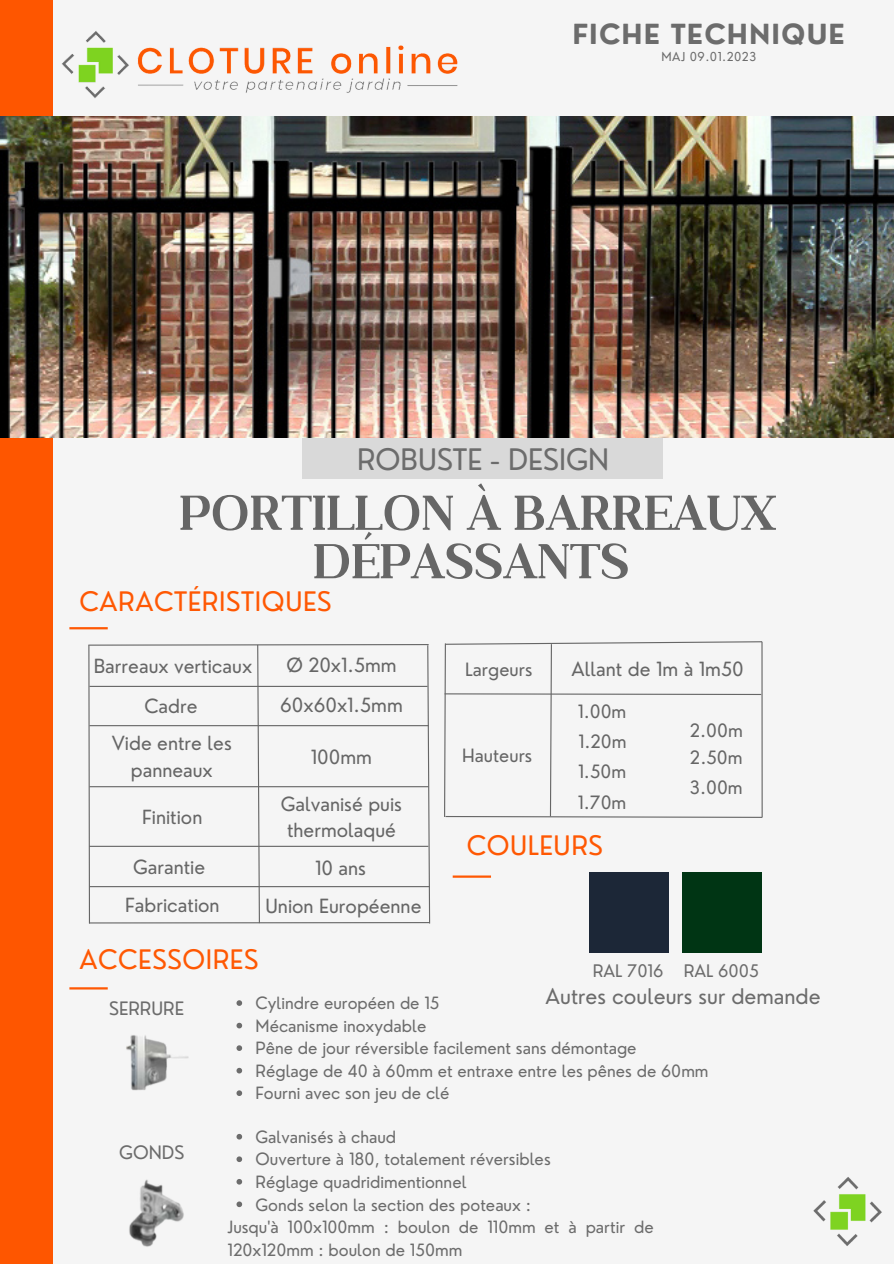
<style>
.page{position:relative;width:894px;height:1264px;background:#fff}
.page>*{position:absolute;margin:0;border:0;box-sizing:border-box;transform-origin:0 0}
.t1{font:600 58.5px/48.4px "Kulachat Serif";letter-spacing:-.02em;color:#666;text-align:center}
.t2{font:28.95px "Nourd";color:#6c6c6c}
.t3{font:700 27px "Nourd";letter-spacing:.04em;color:#6c6c6c}
.t4{font:26.25px "Nourd";letter-spacing:.02em;color:#ff5803}
.t5{font:21px "Nourd";color:#6c6c6c}
.t6{font:19.05px/26.2px "Nourd";color:#666;text-align:center}
.t7{font:18px "Nourd";color:#6c6c6c}
.t8{font:17.85px/30.2px "Nourd";color:#666;text-align:justify}
.t9{font:16.95px "Nourd";color:#6c6c6c}
.t10{font:16.5px/22.5px "Nourd";color:#6c6c6c}
.t11{font:12px "Nourd";letter-spacing:.04em;color:#6c6c6c}
</style>
<div class="page">
<div style="left:0;top:0;width:893px;height:1263px;background:#f5f5f5"></div>
<div style="left:0;top:0;width:53px;height:1263px;background:#fe5600"></div>
<img style="left:62px;top:31px;width:396px;height:67px">
<img style="left:813px;top:1177px;width:69px;height:69px">
<div style="left:302px;top:436px;width:360px;height:42px;background:#d9d9d9"></div>
<img style="left:0;top:116px;width:893px;height:321px">
<hr style="left:69px;top:627px;width:39px;height:2px;background:#ff5803">
<hr style="left:452px;top:875px;width:39px;height:2px;background:#ff5803">
<div style="left:681px;top:872px;width:80px;height:80px;background:#003514"></div>
<div style="left:589px;top:872px;width:79px;height:80px;background:#1c2737"></div>
<svg style="left:88px;top:644px;width:342px;height:280px"></svg>
<hr style="left:89px;top:786px;width:339px;height:1px;background:#666">
<hr style="left:89px;top:845px;width:339px;height:1px;background:#666">
<svg style="left:444px;top:641px;width:319px;height:177px"></svg>
<hr style="left:69px;top:987px;width:39px;height:2px;background:#ff5803">
<img style="left:126px;top:1035px;width:63px;height:56px">
<img style="left:129px;top:1179px;width:55px;height:68px">
<svg style="left:236px;top:1000px;width:6px;height:5px"></svg>
<svg style="left:236px;top:1022px;width:6px;height:6px"></svg>
<svg style="left:236px;top:1045px;width:6px;height:5px"></svg>
<svg style="left:236px;top:1067px;width:6px;height:6px"></svg>
<svg style="left:236px;top:1090px;width:6px;height:5px"></svg>
<svg style="left:236px;top:1133px;width:6px;height:6px"></svg>
<svg style="left:236px;top:1156px;width:6px;height:6px"></svg>
<svg style="left:236px;top:1179px;width:6px;height:5px"></svg>
<svg style="left:236px;top:1201px;width:6px;height:6px"></svg>
<h3 class="t3" style="left:572px;top:17px;width:274px">FICHE TECHNIQUE</h3>
<p class="t11" style="left:661px;top:49px;width:96px">MAJ 09.01.2023</p>
<h2 class="t2" style="left:357px;top:440px;width:254px">ROBUSTE - DESIGN</h2>
<h1 class="t1" style="left:178px;top:485px;width:599px">PORTILLON À BARREAUX<br>DÉPASSANTS</h1>
<h3 class="t4" style="left:79px;top:585px;width:253px">CARACTÉRISTIQUES</h3>
<p class="t6" style="left:94px;top:653px;width:160px">Barreaux verticaux</p>
<p class="t6" style="left:286px;top:652px;width:112px">Ø 20x1.5mm</p>
<p class="t6" style="left:144px;top:693px;width:55px">Cadre</p>
<p class="t6" style="left:280px;top:692px;width:124px">60x60x1.5mm</p>
<p class="t6" style="left:112px;top:730px;width:121px">Vide entre les panneaux</p>
<p class="t6" style="left:142px;top:803px;width:62px">Finition</p>
<p class="t6" style="left:311px;top:743px;width:63px">100mm</p>
<p class="t6" style="left:281px;top:790px;width:123px">Galvanisé puis thermolaqué</p>
<p class="t6" style="left:133px;top:853px;width:73px">Garantie</p>
<p class="t6" style="left:315px;top:854px;width:52px">10 ans</p>
<p class="t6" style="left:125px;top:891px;width:96px">Fabrication</p>
<p class="t6" style="left:265px;top:893px;width:157px">Union Européenne</p>
<p class="t8" style="left:465px;top:654px;width:69px">Largeurs</p>
<p class="t8" style="left:462px;top:740px;width:71px">Hauteurs</p>
<p class="t6" style="left:571px;top:656px;width:173px">Allant de 1m à 1m50</p>
<p class="t8" style="left:577px;top:696px;width:50px">1.00m 1.20m 1.50m 1.70m</p>
<p class="t8" style="left:689px;top:717px;width:54px;line-height:26.4px">2.00m<br>2.50m</p>
<p class="t8" style="left:689px;top:772px;width:54px">3.00m</p>
<h3 class="t4" style="left:466px;top:829px;width:138px">COULEURS</h3>
<h3 class="t4" style="left:79px;top:942px;width:180px">ACCESSOIRES</h3>
<p class="t10" style="left:255px;top:991px;width:454px">Cylindre européen de 15<br>Mécanisme inoxydable<br>Pêne de jour réversible facilement sans démontage<br>Réglage de 40 à 60mm et entraxe entre les pênes de 60mm Fourni avec son jeu de clé</p>
<p class="t9" style="left:592px;top:959px;width:168px">RAL 7016 RAL 6005</p>
<p class="t5" style="left:545px;top:983px;width:276px">Autres couleurs sur demande</p>
<p class="t7" style="left:109px;top:997px;width:76px">SERRURE</p>
<p class="t7" style="left:119px;top:1140px;width:67px">GONDS</p>
<p class="t10" style="left:255px;top:1125px;width:142px">Galvanisés à chaud</p>
<p class="t10" style="left:255px;top:1147px;width:296px">Ouverture à 180, totalement réversibles</p>
<p class="t10" style="left:255px;top:1170px;width:212px">Réglage quadridimentionnel</p>
<p class="t10" style="left:255px;top:1192px;width:277px">Gonds selon la section des poteaux :</p>
<p class="t10" style="left:227px;top:1215px;width:427px">Jusqu'à 100x100mm : boulon de 110mm et à partir de</p>
<p class="t10" style="left:227px;top:1238px;width:236px">120x120mm : boulon de 150mm</p>
</div>
